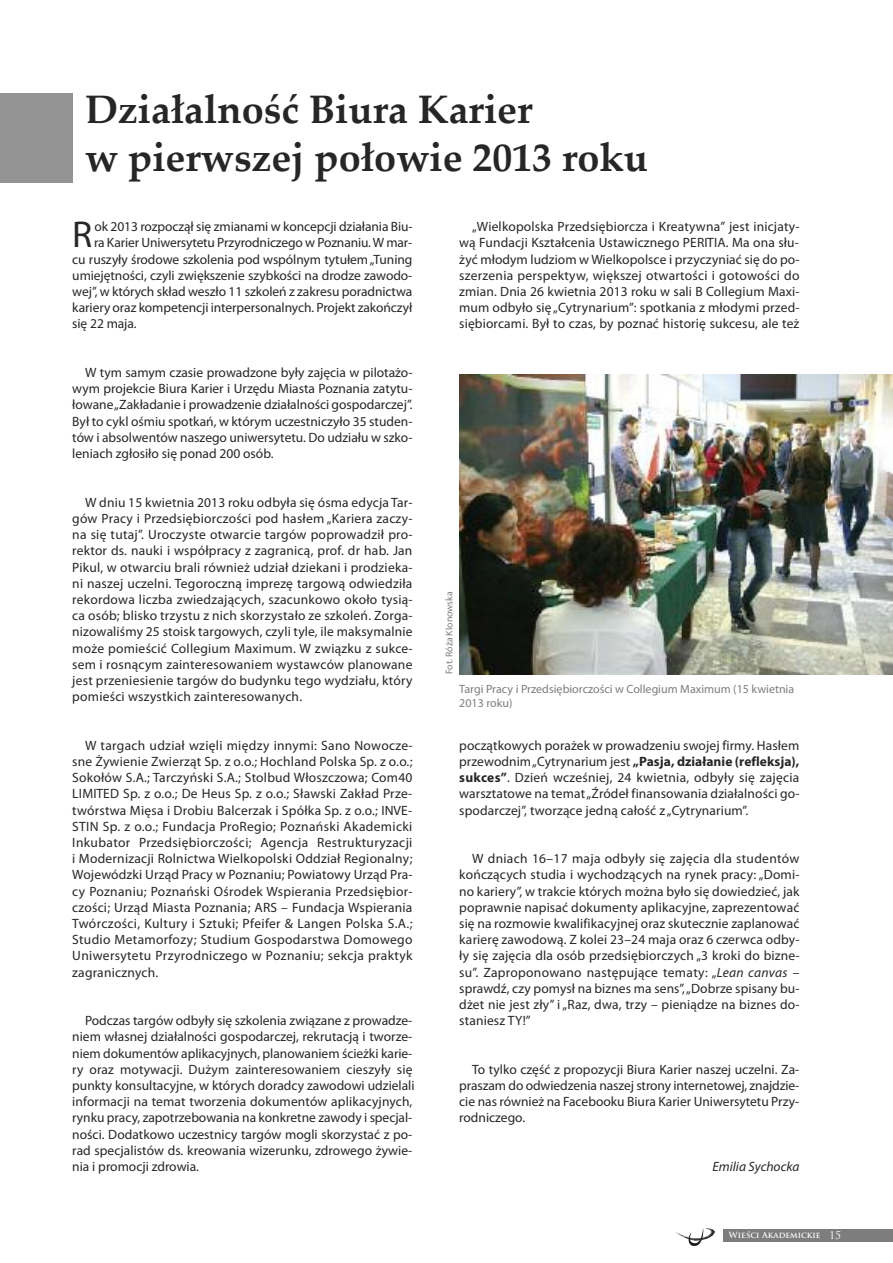
<style>
.page{position:relative;width:893px;height:1263px;background:#fff}
.page>*{position:absolute;margin:0;border:0;box-sizing:border-box;transform-origin:0 0}
.t1{font:700 39.75px/48.4px "Palatino Linotype";color:#272627}
.t2{font:37.5px "Myriad Pro";color:#272627}
.t3{font:13.5px/16.2px "Myriad Pro";color:#272627;text-align:justify}
.t4{font:italic 13.5px "Myriad Pro";color:#272627}
.t5{font:12px/14.4px "Myriad Pro";color:#7d7d7d}
.t6{font:9.75px "Myriad Pro";color:#7d7d7d}
.t7{font:700 8.25px "Trajan Pro";color:#fff}
.s1{font-weight:700}
.s2{font-style:italic}
.s3{font-weight:400;font-size:10.5px}
</style>
<div class="page">
<svg style="left:676px;top:1228px;width:39px;height:18px"></svg>
<div style="left:723px;top:1229px;width:170px;height:13px;background:#7d7d7d"></div>
<div style="left:0;top:94px;width:72px;height:89px;background:#939393"></div>
<img style="left:459px;top:374px;width:434px;height:300px">
<h1 class="t1" style="left:85px;top:90px;width:565px">Działalność Biura Karier<br>w pierwszej połowie 2013 roku</h1>
<h2 class="t2" style="left:72px;top:221px;width:22px">R</h2>
<p class="t3" style="left:94px;top:220px;width:320px">ok 2013 rozpoczął się zmianami w koncepcji działania Biu-</p>
<p class="t3" style="left:94px;top:236px;width:320px">ra Karier Uniwersytetu Przyrodniczego w Poznaniu.W mar-</p>
<p class="t3" style="left:72px;top:252px;width:342px">cu ruszyły środowe szkolenia pod wspólnym tytułem„Tuning</p>
<p class="t3" style="left:72px;top:268px;width:342px">umiejętności, czyli zwiększenie szybkości na drodze zawodo-</p>
<p class="t3" style="left:72px;top:284px;width:342px">wej”, w których skład weszło 11 szkoleń z zakresu poradnictwa</p>
<p class="t3" style="left:72px;top:301px;width:342px">kariery oraz kompetencji interpersonalnych. Projekt zakończył</p>
<p class="t3" style="left:72px;top:317px;width:66px">się 22 maja.</p>
<p class="t3" style="left:72px;top:365px;width:342px;text-indent:13px">W tym samym czasie prowadzone były zajęcia w pilotażo&shy;wym projekcie Biura Karier i Urzędu Miasta Poznania zatytu&shy;łowane„Zakładanie i prowadzenie działalności gospodarczej”.<br>Był to cykl ośmiu spotkań, w którym uczestniczyło 35 studen&shy;tów i absolwentów naszego uniwersytetu. Do udziału w szko&shy;leniach zgłosiło się ponad 200 osób.</p>
<p class="t3" style="left:72px;top:495px;width:342px;text-indent:13px">W dniu 15 kwietnia 2013 roku odbyła się ósma edycja Tar&shy;gów Pracy i Przedsiębiorczości pod hasłem „Kariera zaczy&shy;na się tutaj”. Uroczyste otwarcie targów poprowadził pro&shy;rektor ds. nauki i współpracy z zagranicą, prof. dr hab. Jan Pikul, w otwarciu brali również udział dziekani i prodzieka&shy;ni naszej uczelni. Tegoroczną imprezę targową odwiedziła rekordowa liczba zwiedzających, szacunkowo około tysią&shy;ca osób; blisko trzystu z nich skorzystało ze szkoleń. Zorga&shy;nizowaliśmy 25 stoisk targowych, czyli tyle, ile maksymalnie może pomieścić Collegium Maximum. W związku z sukce&shy;sem i rosnącym zainteresowaniem wystawców planowane jest przeniesienie targów do budynku tego wydziału, który pomieści wszystkich zainteresowanych.</p>
<p class="t3" style="left:72px;top:738px;width:342px;text-indent:13px">W targach udział wzięli między innymi: Sano Nowocze&shy;sne Żywienie Zwierząt Sp. z o.o.; Hochland Polska Sp. z o.o.; Sokołów S.A.; Tarczyński S.A.; Stolbud Włoszczowa; Com40<br>LIMITED Sp. z o.o.; De Heus Sp. z o.o.; Sławski Zakład Prze&shy;twórstwa Mięsa i Drobiu Balcerzak i Spółka Sp. z o.o.; INVE-STIN Sp. z o.o.; Fundacja ProRegio; Poznański Akademicki Inkubator Przedsiębiorczości; Agencja Restrukturyzacji i Modernizacji Rolnictwa Wielkopolski Oddział Regionalny; Wojewódzki Urząd Pracy w Poznaniu; Powiatowy Urząd Pra&shy;cy Poznaniu; Poznański Ośrodek Wspierania Przedsiębior&shy;czości; Urząd Miasta Poznania; ARS – Fundacja Wspierania Twórczości, Kultury i Sztuki; Pfeifer &amp; Langen Polska S.A.; Studio Metamorfozy; Studium Gospodarstwa Domowego Uniwersytetu Przyrodniczego w Poznaniu; sekcja praktyk zagranicznych.</p>
<p class="t3" style="left:72px;top:1013px;width:344px;text-align:left;text-indent:13px">Podczas targów odbyły się szkolenia związane z prowadze&shy;niem własnej działalności gospodarczej, rekrutacją i tworze&shy;niem dokumentów aplikacyjnych, planowaniem ścieżki karie&shy;ry oraz motywacji. Dużym zainteresowaniem cieszyły się punkty konsultacyjne, w których doradcy zawodowi udzielali informacji na temat tworzenia dokumentów aplikacyjnych, rynku pracy, zapotrzebowania na konkretne zawody i specjal&shy;ności. Dodatkowo uczestnicy targów mogli skorzystać z po&shy;rad specjalistów ds. kreowania wizerunku, zdrowego żywie&shy;nia i promocji zdrowia.</p>
<p class="t3" style="left:459px;top:220px;width:342px;text-indent:13px">„Wielkopolska Przedsiębiorcza i Kreatywna” jest inicjaty&shy;wą Fundacji Kształcenia Ustawicznego PERITIA. Ma ona słu&shy;żyć młodym ludziom w Wielkopolsce i przyczyniać się do po&shy;szerzenia perspektyw, większej otwartości i gotowości do zmian. Dnia 26 kwietnia 2013 roku w sali B Collegium Maxi&shy;mum odbyło się„Cytrynarium”: spotkania z młodymi przed&shy;siębiorcami. Był to czas, by poznać historię sukcesu, ale też</p>
<p class="t6" style="left:446px;top:674px;width:84px;rotate:-90deg">Fot. Róża Klonowska</p>
<p class="t5" style="left:459px;top:683px;width:336px">Targi Pracy i Przedsiębiorczości w Collegium Maximum (15 kwietnia<br>2013 roku)</p>
<p class="t3" style="left:459px;top:738px;width:342px">początkowych porażek w prowadzeniu swojej firmy. Hasłem przewodnim„Cytrynarium jest <span class="s1">„Pasja, działanie (refleksja), sukces”</span>. Dzień wcześniej, 24 kwietnia, odbyły się zajęcia warsztatowe na temat„Źródeł finansowania działalności go&shy;spodarczej”, tworzące jedną całość z„Cytrynarium”.</p>
<p class="t3" style="left:459px;top:851px;width:342px;text-indent:13px">W dniach 16–17 maja odbyły się zajęcia dla studentów kończących studia i wychodzących na rynek pracy: „Domi&shy;no kariery”, w trakcie których można było się dowiedzieć, jak poprawnie napisać dokumenty aplikacyjne, zaprezentować się na rozmowie kwalifikacyjnej oraz skutecznie zaplanować karierę zawodową. Z kolei 23–24 maja oraz 6 czerwca odby&shy;ły się zajęcia dla osób przedsiębiorczych „3 kroki do bizne&shy;su”. Zaproponowano następujące tematy: „<span class="s2">Lean canvas</span> – sprawdź, czy pomysł na biznes ma sens”,„Dobrze spisany bu&shy;dżet nie jest zły” i„Raz, dwa, trzy – pieniądze na biznes do&shy;staniesz TY!”</p>
<p class="t3" style="left:459px;top:1062px;width:342px;text-indent:13px">To tylko część z propozycji Biura Karier naszej uczelni. Za&shy;praszam do odwiedzenia naszej strony internetowej, znajdzie&shy;cie nas również na Facebooku Biura Karier Uniwersytetu Przy&shy;rodniczego.</p>
<p class="t4" style="left:712px;top:1161px;width:88px">Emilia Sychocka</p>
<p class="t7" style="left:729px;top:1231px;width:114px">Wieści Akademickie <span class="s3">15</span></p>
</div>
